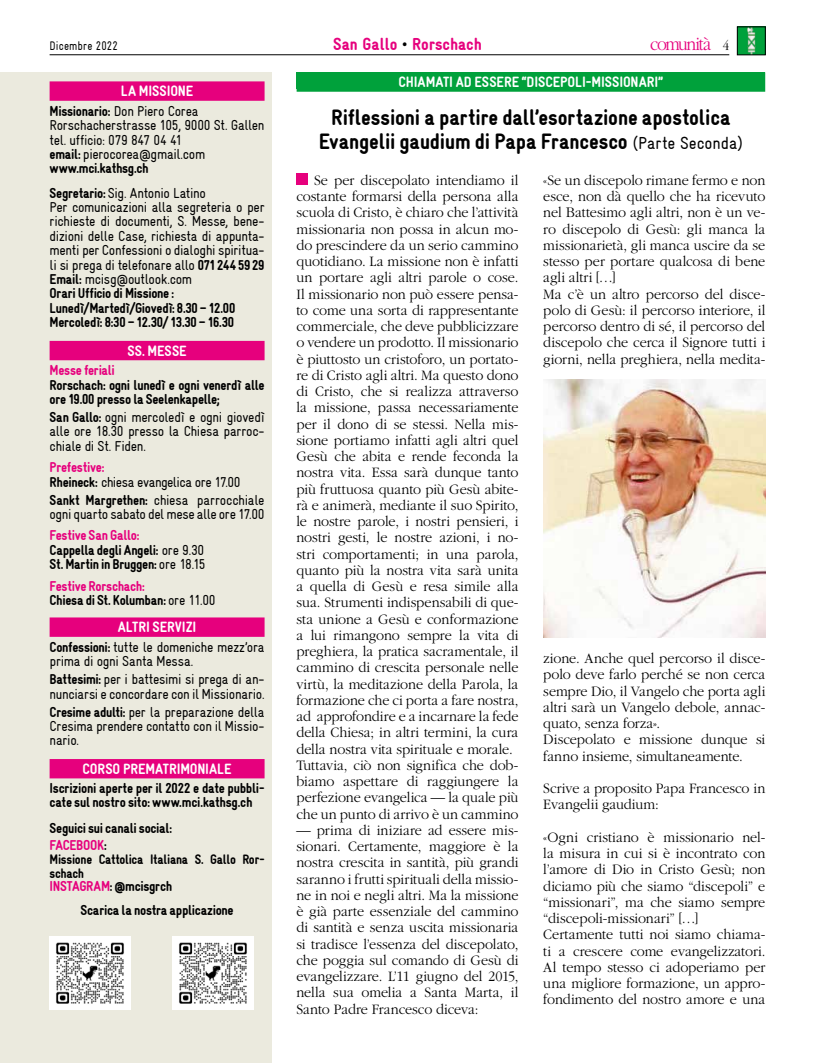
<style>
.page{position:relative;width:815px;height:1063px;background:#fff}
.page>*{position:absolute;margin:0;border:0;box-sizing:border-box;transform-origin:0 0}
.t1{font:900 22.5px/23.8px "Gravur Condensed";letter-spacing:-.005em;color:#000;text-align:center}
.t2{font:300 19.38px "Garamond";letter-spacing:-.07em;color:#e6007d;scale:.9 1}
.t3{font:900 17.5px "Gravur Condensed";color:#e6007d}
.t4{font:300 15px/16.2px "Garamond";color:#000;scale:.95 1}
.t5{font:900 15px "Gravur Condensed";letter-spacing:-.005em;color:#fff}
.t6{font:14.38px/14.4px "Gravur Condensed";letter-spacing:-.02em;color:#000}
.t7{font:900 14.38px/14.4px "Gravur Condensed";letter-spacing:-.02em;color:#000}
.t8{font:900 14.38px "Gravur Condensed";letter-spacing:-.02em;color:#e6007d}
.t9{font:900 13.75px/13.8px "Gravur Condensed";letter-spacing:-.02em;color:#000}
.t10{font:12.5px "Gravur Condensed";letter-spacing:.015em;color:#000;scale:.9 1}
.s1{color:#000}
.s2{font-size:14.38px;color:#000}
.s3{font-weight:900}
.s4{font-weight:900;color:#e6007d}
.s5{color:#e6007d}
.s6{font-weight:400}
.s7{font-weight:400;font-size:17.5px}
</style>
<div class="page">
<hr style="left:50px;top:55px;width:679px;height:1px;background:#000">
<img style="left:739px;top:29px;width:24px;height:24px">
<div style="left:737px;top:27px;width:28px;height:28px;border:1px solid #000"></div>
<div style="left:0;top:72px;width:272px;height:991px;background:#ebeade"></div>
<div style="left:50px;top:81px;width:215px;height:20px;background:#e6007d"></div>
<div style="left:50px;top:341px;width:215px;height:19px;background:#e6007d"></div>
<div style="left:50px;top:617px;width:215px;height:20px;background:#e6007d"></div>
<div style="left:50px;top:759px;width:215px;height:19px;background:#e6007d"></div>
<div style="left:297px;top:72px;width:468px;height:20px;background:#00a13b"></div>
<img style="left:50px;top:937px;width:80px;height:73px">
<img style="left:172px;top:937px;width:81px;height:73px">
<div style="left:296px;top:174px;width:12px;height:11px;background:#e6007d"></div>
<img style="left:543px;top:380px;width:222px;height:258px">
<p class="t10" style="left:50px;top:38px;width:77px">Dicembre 2022</p>
<p class="t3" style="left:333px;top:34px;width:150px">San Gallo <span class="s1">•</span> Rorschach</p>
<p class="t2" style="left:650px;top:33px;width:89px">comunità <span class="s2">4</span></p>
<p class="t5" style="left:121px;top:83px;width:74px">LA MISSIONE</p>
<p class="t6" style="left:50px;top:104px;width:216px"><span class="s3">Missionario:</span> Don Piero Corea<br>Rorschacherstrasse 105, 9000 St. Gallen tel. ufficio: 079 847 04 41<br><span class="s3">email:</span> pierocorea@gmail.com <span class="s3">www.mci.kathsg.ch</span></p>
<p class="t6" style="left:50px;top:186px;width:216px"><span class="s3">Segretario:</span> Sig. Antonio Latino<br>Per comunicazioni alla segreteria o per richieste di documenti, S. Messe, bene&shy;dizioni delle Case, richiesta di appunta&shy;menti per Confessioni o dialoghi spiritua&shy;li si prega di telefonare allo <span class="s3">071 244 59 29<br>Email:</span> mcisg@outlook.com<br><span class="s3">Orari Ufficio di Missione :<br>Lunedì/Martedì/Giovedì: 8.30 – 12.00<br>Mercoledì: 8:30 – 12.30/ 13.30 – 16.30</span></p>
<p class="t5" style="left:127px;top:342px;width:61px">SS. MESSE</p>
<p class="t8" style="left:50px;top:362px;width:67px">Messe feriali</p>
<p class="t7" style="left:50px;top:378px;width:216px">Rorschach: ogni lunedì e ogni venerdì alle ore 19.00 presso la Seelenkapelle;</p>
<p class="t6" style="left:50px;top:410px;width:216px;text-align:justify"><span class="s3">San Gallo:</span> ogni mercoledì e ogni giovedì alle ore 18.30 presso la Chiesa parroc&shy;chiale di St. Fiden.</p>
<p class="t6" style="left:50px;top:460px;width:192px"><span class="s4">Prefestive:<br></span><span class="s3">Rheineck:</span> chiesa evangelica ore 17.00</p>
<p class="t6" style="left:50px;top:492px;width:216px"><span class="s3">Sankt Margrethen:</span> chiesa parrocchiale ogni quarto sabato del mese alle ore 17.00</p>
<p class="t7" style="left:50px;top:528px;width:158px"><span class="s5">Festive San Gallo:<br></span>Cappella degli Angeli: <span class="s6">ore 9.30<br></span>St. Martin in Bruggen: <span class="s6">ore 18.15</span></p>
<p class="t7" style="left:50px;top:578px;width:168px"><span class="s5">Festive Rorschach:<br></span>Chiesa di St. Kolumban: <span class="s6">ore 11.00</span></p>
<p class="t5" style="left:118px;top:619px;width:80px">ALTRI SERVIZI</p>
<p class="t6" style="left:50px;top:640px;width:216px"><span class="s3">Confessioni:</span> tutte le domeniche mezz’ora prima di ogni Santa Messa.</p>
<p class="t6" style="left:50px;top:672px;width:216px"><span class="s3">Battesimi:</span> per i battesimi si prega di an&shy;nunciarsi e concordare con il Missionario.</p>
<p class="t6" style="left:50px;top:704px;width:216px;text-align:justify"><span class="s3">Cresime adulti:</span> per la preparazione della Cresima prendere contatto con il Missio&shy;nario.</p>
<p class="t5" style="left:83px;top:760px;width:151px">CORSO PREMATRIMONIALE</p>
<p class="t7" style="left:50px;top:781px;width:216px;line-height:13.8px">Iscrizioni aperte per il 2022 e date pubbli&shy;cate sul nostro sito: www.mci.kathsg.ch</p>
<p class="t7" style="left:50px;top:819px;width:124px;line-height:17.2px">Seguici sui canali social:<br><span class="s5">FACEBOOK</span>:</p>
<p class="t9" style="left:50px;top:852px;width:216px">Missione Cattolica Italiana S. Gallo Ror&shy;schach</p>
<p class="t7" style="left:80px;top:875px;width:155px;line-height:23.8px;text-indent:-31px"><span class="s5">INSTAGRAM</span>: @mcisgrch<br>Scarica la nostra applicazione</p>
<p class="t5" style="left:399px;top:74px;width:266px">CHIAMATI AD ESSERE “DISCEPOLI-MISSIONARI”</p>
<h1 class="t1" style="left:319px;top:106px;width:426px">Riflessioni a partire dall’esortazione apostolica<br>Evangelii gaudium di Papa Francesco <span class="s7">(Parte Seconda)</span></h1>
<p class="t4" style="left:543px;top:172px;width:235px">«Se un discepolo rimane fermo e non esce, non dà quello che ha ricevuto nel Battesimo agli altri, non è un ve&shy;ro discepolo di Gesù: gli manca la missionarietà, gli manca uscire da se stesso per portare qualcosa di bene agli altri […]<br>Ma c’è un altro percorso del disce&shy;polo di Gesù: il percorso interiore, il percorso dentro di sé, il percorso del discepolo che cerca il Signore tutti i giorni, nella preghiera, nella medita-</p>
<p class="t4" style="left:296px;top:172px;width:235px;text-indent:18px">Se per discepolato intendiamo il costante formarsi della persona alla scuola di Cristo, è chiaro che l’attività missionaria non possa in alcun mo&shy;do prescindere da un serio cammino quotidiano. La missione non è infatti un portare agli altri parole o cose.<br>Il missionario non può essere pensa&shy;to come una sorta di rappresentante commerciale, che deve pubblicizzare o vendere un prodotto. Il missionario è piuttosto un cristoforo, un portato&shy;re di Cristo agli altri. Ma questo dono di Cristo, che si realizza attraverso la missione, passa necessariamente per il dono di se stessi. Nella mis&shy;sione portiamo infatti agli altri quel Gesù che abita e rende feconda la nostra vita. Essa sarà dunque tanto più fruttuosa quanto più Gesù abite&shy;rà e animerà, mediante il suo Spirito, le nostre parole, i nostri pensieri, i nostri gesti, le nostre azioni, i no&shy;stri comportamenti; in una parola, quanto più la nostra vita sarà unita a quella di Gesù e resa simile alla sua. Strumenti indispensabili di que&shy;sta unione a Gesù e conformazione a lui rimangono sempre la vita di preghiera, la pratica sacramentale, il cammino di crescita personale nelle virtù, la meditazione della Parola, la formazione che ci porta a fare nostra, ad approfondire e a incarnare la fede della Chiesa; in altri termini, la cura della nostra vita spirituale e morale.<br>Tuttavia, ciò non significa che dob&shy;biamo aspettare di raggiungere la perfezione evangelica — la quale più che un punto di arrivo è un cammino</p>
<p class="t4" style="left:296px;top:822px;width:235px;text-align:justify">— prima di iniziare ad essere mis&shy;sionari. Certamente, maggiore è la nostra crescita in santità, più grandi saranno i frutti spirituali della missio&shy;ne in noi e negli altri. Ma la missione è già parte essenziale del cammino di santità e senza uscita missionaria si tradisce l’essenza del discepolato, che poggia sul comando di Gesù di evangelizzare. L’11 giugno del 2015, nella sua omelia a Santa Marta, il Santo Padre Francesco diceva:</p>
<p class="t4" style="left:543px;top:651px;width:235px">zione. Anche quel percorso il disce&shy;polo deve farlo perché se non cerca sempre Dio, il Vangelo che porta agli altri sarà un Vangelo debole, annac&shy;quato, senza forza».<br>Discepolato e missione dunque si fanno insieme, simultaneamente.</p>
<p class="t4" style="left:543px;top:781px;width:235px">Scrive a proposito Papa Francesco in<br>Evangelii gaudium:</p>
<p class="t4" style="left:543px;top:829px;width:235px">«Ogni cristiano è missionario nel&shy;la misura in cui si è incontrato con l’amore di Dio in Cristo Gesù; non diciamo più che siamo “discepoli” e “missionari”, ma che siamo sempre “discepoli-missionari” […] Certamente tutti noi siamo chiama&shy;ti a crescere come evangelizzatori.<br>Al tempo stesso ci adoperiamo per una migliore formazione, un appro&shy;fondimento del nostro amore e una</p>
</div>
